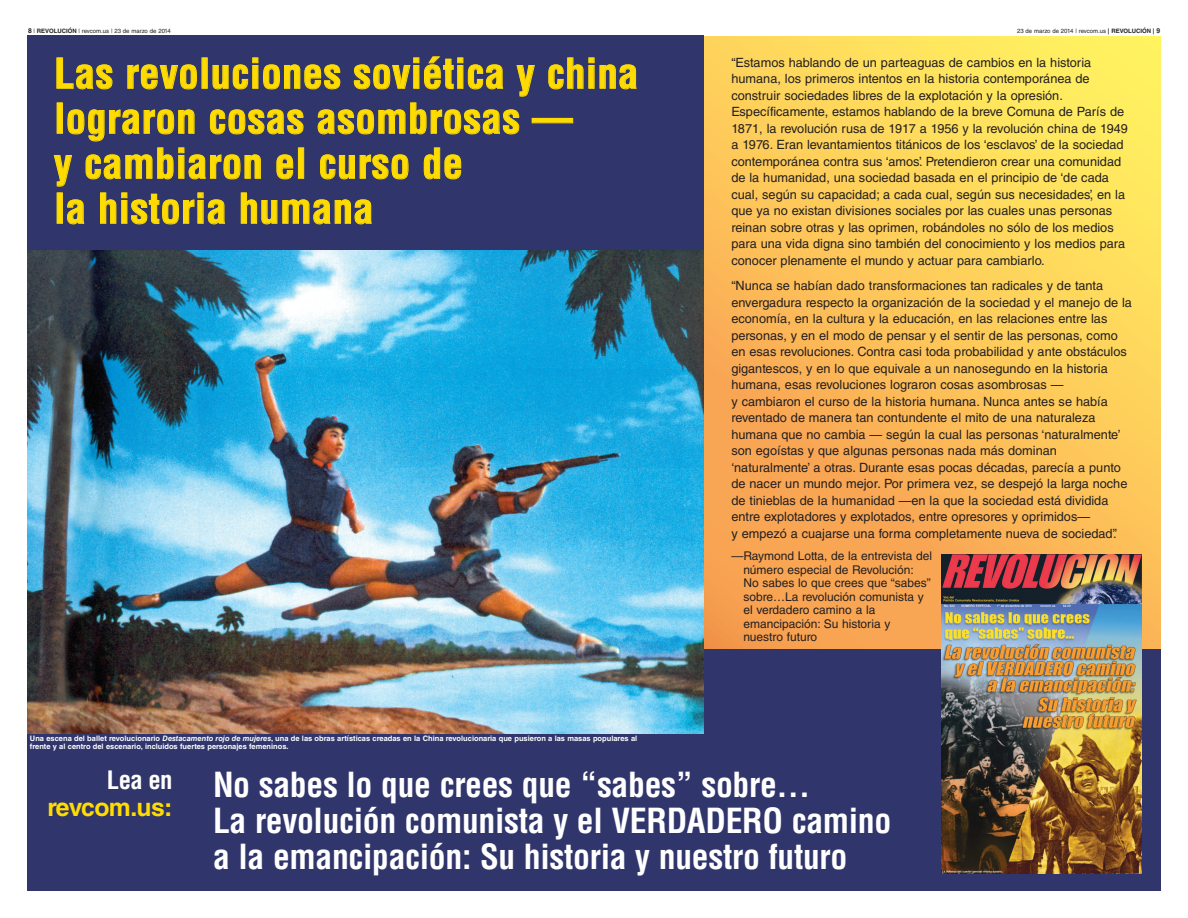
<style>
.page{position:relative;width:1188px;height:918px;background:#fff}
.page>*{position:absolute;margin:0;border:0;box-sizing:border-box;transform-origin:0 0}
.t1{font:700 condensed 40.5px/45px "Helvetica LT Std";letter-spacing:.01em;color:#ffdc01}
.t2{font:700 condensed 33.75px/36px "Helvetica LT Std";letter-spacing:-.01em;color:#fff}
.t3{font:700 24.75px "Helvetica LT Std";letter-spacing:-.035em;color:#ffdc01}
.t4{font:700 condensed 24.75px "Helvetica LT Std";color:#fff}
.t5{font:12.75px/16.5px "Helvetica LT Std";color:#231f20}
.t6{font:12px/13.5px "Helvetica LT Std";color:#231f20}
.t7{font:700 7.5px/8.2px "Helvetica LT Std";color:#fff}
.t8{font:6px "Helvetica LT Std";color:#231f20}
.t9{font:700 6px "Helvetica LT Std";color:#231f20}
.s1{font-weight:700;font-size:6.75px}
.s2{font-weight:700}
.s3{font-size:6.75px}
.s4{font-style:italic}
</style>
<div class="page">
<svg style="left:703px;top:36px;width:458px;height:614px"></svg>
<div style="left:27px;top:650px;width:1134px;height:241px;background:#30356c"></div>
<div style="left:27px;top:35px;width:676px;height:233px;background:#30356c"></div>
<img style="left:27px;top:250px;width:676px;height:483px">
<img style="left:942px;top:555px;width:200px;height:318px">
<svg style="left:549px;top:57px;width:88px;height:33px"></svg>
<div style="left:532px;top:118px;width:41px;height:5px;border:1px solid #ffdc01"></div>
<svg style="left:53px;top:56px;width:482px;height:169px"></svg>
<p class="t8" style="left:28px;top:27px;width:144px"><span class="s1">8</span> | <span class="s2">RevoluCión</span> | revcom.us | 23 de marzo de 2014</p>
<p class="t8" style="left:1017px;top:27px;width:104px">23 de marzo de 2014 | revcom.us <span class="s2">| REVOLU</span></p>
<p class="t9" style="left:1136px;top:27px;width:26px">CIóN | <span class="s3">9</span></p>
<p class="t5" style="left:731px;top:54px;width:398px">“Estamos hablando de un parteaguas de cambios en la historia humana, los primeros intentos en la historia contemporánea de construir sociedades libres de la explotación y la opresión.<br>Específicamente, estamos hablando de la breve Comuna de París de 1871, la revolución rusa de 1917 a 1956 y la revolución china de 1949 a 1976. Eran levantamientos titánicos de los ‘esclavos’ de la sociedad contemporánea contra sus ‘amos’. Pretendieron crear una comunidad de la humanidad, una sociedad basada en el principio de ‘de cada cual, según su capacidad; a cada cual, según sus necesidades’, en la que ya no existan divisiones sociales por las cuales unas personas reinan sobre otras y las oprimen, robándoles no sólo de los medios para una vida digna sino también del conocimiento y los medios para conocer plenamente el mundo y actuar para cambiarlo.</p>
<p class="t5" style="left:731px;top:277px;width:402px">“Nunca se habían dado transformaciones tan radicales y de tanta envergadura respecto la organización de la sociedad y el manejo de la economía, en la cultura y la educación, en las relaciones entre las personas, y en el modo de pensar y el sentir de las personas, como en esas revoluciones. Contra casi toda probabilidad y ante obstáculos gigantescos, y en lo que equivale a un nanosegundo en la historia humana, esas revoluciones lograron cosas asombrosas —<br>y cambiaron el curso de la historia humana. Nunca antes se había reventado de manera tan contundente el mito de una naturaleza humana que no cambia — según la cual las personas ‘naturalmente’ son egoístas y que algunas personas nada más dominan ‘naturalmente’ a otras. Durante esas pocas décadas, parecía a punto de nacer un mundo mejor. Por primera vez, se despejó la larga noche de tinieblas de la humanidad —en la que la sociedad está dividida entre explotadores y explotados, entre opresores y oprimidos—<br>y empezó a cuajarse una forma completamente nueva de sociedad”.</p>
<p class="t6" style="left:743px;top:549px;width:190px;text-indent:-12px">—Raymond Lotta, de la entrevista del número especial de Revolución:<br>No sabes lo que crees que “sabes” sobre…La revolución comunista y el verdadero camino a la emancipación: Su historia y nuestro futuro</p>
<h1 class="t1" style="left:54px;top:51px;width:586px">Las revoluciones soviética y china lograron cosas asombrosas —<br>y cambiaron el curso de<br>la historia humana</h1>
<p class="t7" style="left:30px;top:734px;width:609px">Una escena del ballet revolucionario <span class="s4">Destacamento rojo de mujeres</span>, una de las obras artísticas creadas en la China revolucionaria que pusieron a las masas populares al frente y al centro del escenario, incluidos fuertes personajes femeninos.</p>
<h3 class="t4" style="left:107px;top:765px;width:67px">Lea en</h3>
<h3 class="t3" style="left:47px;top:793px;width:127px">revcom.us:</h3>
<h2 class="t2" style="left:213px;top:766px;width:680px">No sabes lo que crees que “sabes” sobre…<br>La revolución comunista y el VERDADERO camino a la emancipación: Su historia y nuestro futuro</h2>
</div>
